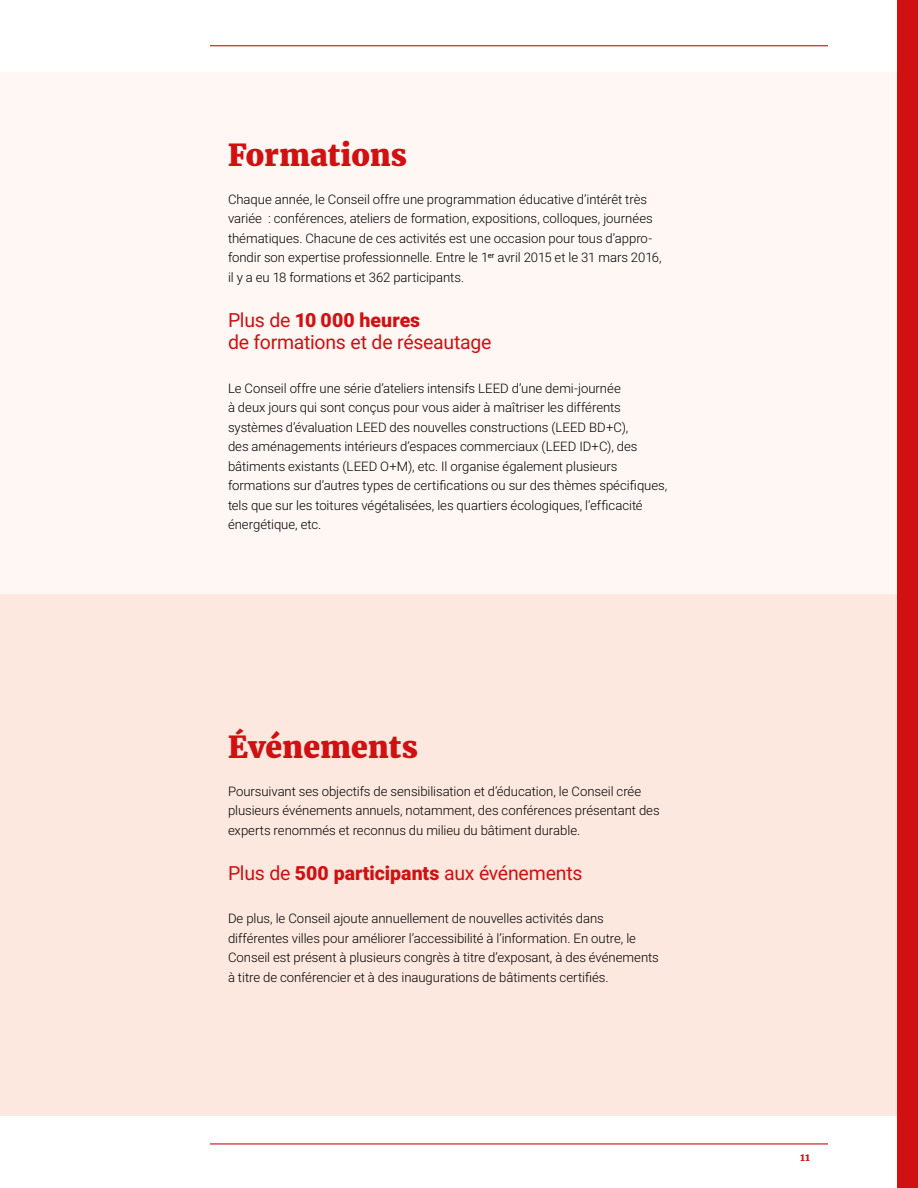
<style>
.page{position:relative;width:918px;height:1188px;background:#fff}
.page>*{position:absolute;margin:0;border:0;box-sizing:border-box;transform-origin:0 0}
.t1{font:800 30px "Merriweather";color:#d01011}
.t2{font:19.5px/22.5px "Roboto";letter-spacing:-.015em;color:#d01011}
.t3{font:300 13.2px/19.5px "Roboto";letter-spacing:-.005em;color:#000}
.t4{font:700 10.5px "Merriweather";color:#d01011}
.s1{font-weight:900}
</style>
<div class="page">
<div style="left:0;top:594px;width:918px;height:522px;background:#fce8de"></div>
<div style="left:0;top:72px;width:918px;height:522px;background:#fef7f4"></div>
<div style="left:897px;top:0;width:21px;height:1188px;background:#d01011"></div>
<hr style="left:210px;top:1143px;width:618px;height:1px;background:#d01011">
<hr style="left:210px;top:45px;width:618px;height:1px;background:#d01011">
<h1 class="t1" style="left:228px;top:137px;width:181px">Formations</h1>
<p class="t3" style="left:228px;top:189px;width:435px">Chaque année, le Conseil offre une programmation éducative d’intérêt très variée : conférences, ateliers de formation, expositions, colloques, journées thématiques. Chacune de ces activités est une occasion pour tous d’appro&shy;fondir son expertise professionnelle. Entre le 1<sup>er</sup> avril 2015 et le 31 mars 2016, il y a eu 18 formations et 362 participants.</p>
<h2 class="t2" style="left:228px;top:308px;width:265px">Plus de <span class="s1">10 000 heures<br></span>de formations et de réseautage</h2>
<p class="t3" style="left:228px;top:378px;width:441px">Le Conseil offre une série d’ateliers intensifs LEED d’une demi-journée<br>à deux jours qui sont conçus pour vous aider à maîtriser les différents systèmes d’évaluation LEED des nouvelles constructions (LEED BD+C),<br>des aménagements intérieurs d’espaces commerciaux (LEED ID+C), des bâtiments existants (LEED O+M), etc. Il organise également plusieurs formations sur d’autres types de certifications ou sur des thèmes spécifiques, tels que sur les toitures végétalisées, les quartiers écologiques, l’efficacité énergétique, etc.</p>
<h1 class="t1" style="left:228px;top:729px;width:191px">Événements</h1>
<p class="t3" style="left:228px;top:781px;width:433px">Poursuivant ses objectifs de sensibilisation et d’éducation, le Conseil crée plusieurs événements annuels, notamment, des conférences présentant des experts renommés et reconnus du milieu du bâtiment durable.</p>
<h2 class="t2" style="left:228px;top:861px;width:356px">Plus de <span class="s1">500 participants</span> aux événements</h2>
<p class="t3" style="left:228px;top:908px;width:432px">De plus, le Conseil ajoute annuellement de nouvelles activités dans différentes villes pour améliorer l’accessibilité à l’information. En outre, le Conseil est présent à plusieurs congrès à titre d’exposant, à des événements à titre de conférencier et à des inaugurations de bâtiments certifiés.</p>
<p class="t4" style="left:800px;top:1151px;width:11px">11</p>
</div>
